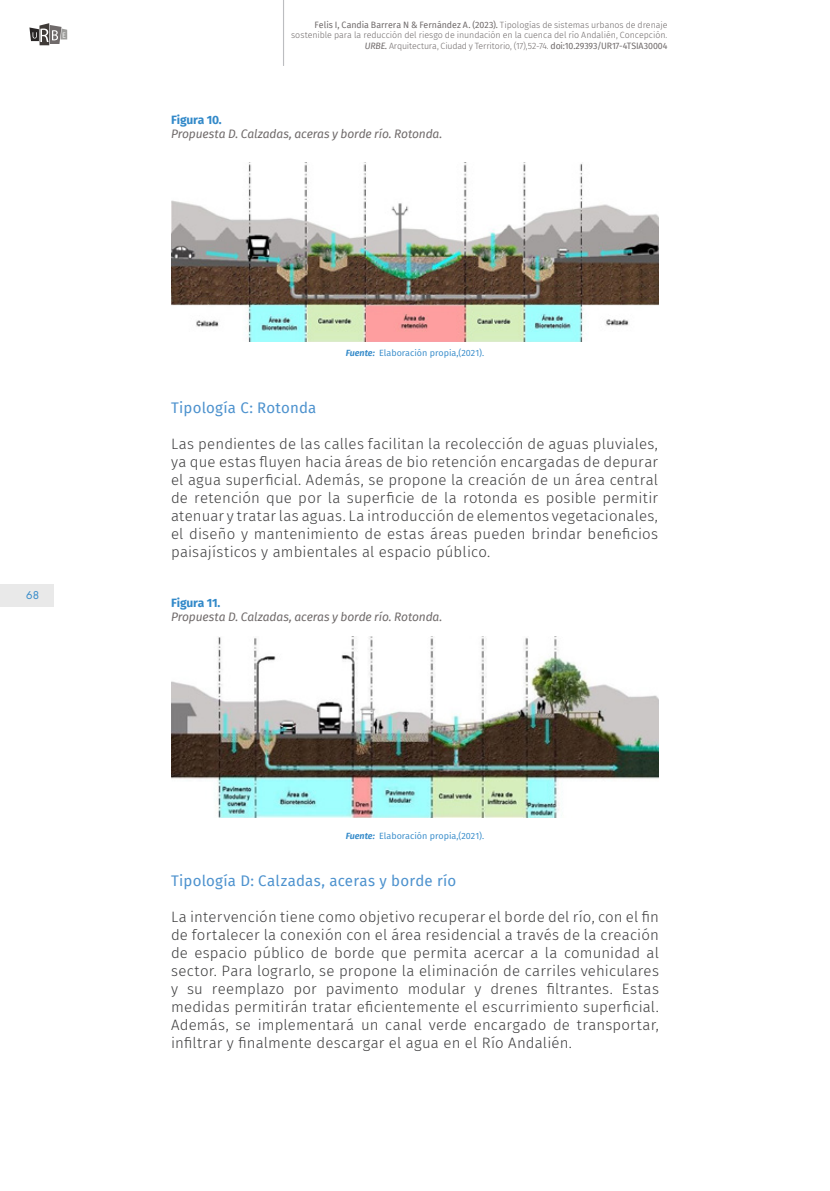
<style>
.page{position:relative;width:830px;height:1191px;background:#fff}
.page>*{position:absolute;margin:0;border:0;box-sizing:border-box;transform-origin:0 0}
.t1{font:300 15px/18px "Fira Sans";letter-spacing:.01em;color:#3e3e3f;text-align:justify}
.t2{font:15px "Fira Sans";letter-spacing:.015em;color:#4d92ce}
.t3{font:italic 12px "Fira Sans";letter-spacing:-.015em;color:#706b6b}
.t4{font:700 12px "Fira Sans";letter-spacing:-.01em;color:#3289c9}
.t5{font:10.5px "Futura Std";color:#3289c9}
.t6{font:300 9px "Fira Sans";letter-spacing:-.005em;color:#706b6b}
.t7{font:9px "Fira Sans";color:#706b6b}
.pie_de_foto{font:9px "Fira Sans";color:#3289c9}
.s1{font-weight:300}
.s2{font-weight:400;font-style:italic}
.s3{font-weight:400}
.s4{font-weight:600;font-style:italic}
</style>
<div class="page">
<div style="left:0;top:584px;width:53px;height:22px;background:#e9e9e9"></div>
<img style="left:171px;top:162px;width:486px;height:179px">
<img style="left:171px;top:636px;width:487px;height:182px">
<hr style="left:283px;top:0;width:1px;height:66px;background:#bcbdc0">
<svg style="left:29px;top:23px;width:38px;height:22px"></svg>
<p class="t5" style="left:26px;top:588px;width:14px">68</p>
<p class="t7" style="left:314px;top:18px;width:354px">Felis I, Candia Barrera N &amp; Fernández A. (2023). <span class="s1">Tipologías de sistemas urbanos de drenaje</span></p>
<p class="t6" style="left:291px;top:29px;width:377px">sostenible para la reducción del riesgo de inundación en la cuenca del río Andalién, Concepción.</p>
<p class="t6" style="left:364px;top:40px;width:304px"><span class="s2">URBE.</span> Arquitectura, Ciudad y Territorio, (17),52-74. <span class="s3">doi:10.29393/UR17-4TSIA30004</span></p>
<p class="t4" style="left:171px;top:110px;width:52px">Figura 10.</p>
<p class="t3" style="left:171px;top:125px;width:273px">Propuesta D. Calzadas, aceras y borde río. Rotonda.</p>
<p class="pie_de_foto" style="left:345px;top:347px;width:140px"><span class="s4">Fuente:</span> Elaboración propia,(2021).</p>
<p class="t2" style="left:171px;top:396px;width:147px">Tipología C: Rotonda</p>
<p class="t1" style="left:171px;top:434px;width:488px">Las pendientes de las calles facilitan la recolección de aguas pluviales, ya que estas fluyen hacia áreas de bio retención encargadas de depurar el agua superficial. Además, se propone la creación de un área central de retención que por la superficie de la rotonda es posible permitir atenuar y tratar las aguas. La introducción de elementos vegetacionales, el diseño y mantenimiento de estas áreas pueden brindar beneficios paisajísticos y ambientales al espacio público.</p>
<p class="t4" style="left:171px;top:592px;width:51px">Figura 11.</p>
<p class="t3" style="left:171px;top:608px;width:273px">Propuesta D. Calzadas, aceras y borde río. Rotonda.</p>
<p class="pie_de_foto" style="left:345px;top:829px;width:140px"><span class="s4">Fuente:</span> Elaboración propia,(2021).</p>
<p class="t2" style="left:171px;top:869px;width:287px">Tipología D: Calzadas, aceras y borde río</p>
<p class="t1" style="left:171px;top:907px;width:489px">La intervención tiene como objetivo recuperar el borde del río, con el fin de fortalecer la conexión con el área residencial a través de la creación de espacio público de borde que permita acercar a la comunidad al sector. Para lograrlo, se propone la eliminación de carriles vehiculares y su reemplazo por pavimento modular y drenes filtrantes. Estas medidas permitirán tratar eficientemente el escurrimiento superficial.<br>Además, se implementará un canal verde encargado de transportar, infiltrar y finalmente descargar el agua en el Río Andalién.</p>
</div>
